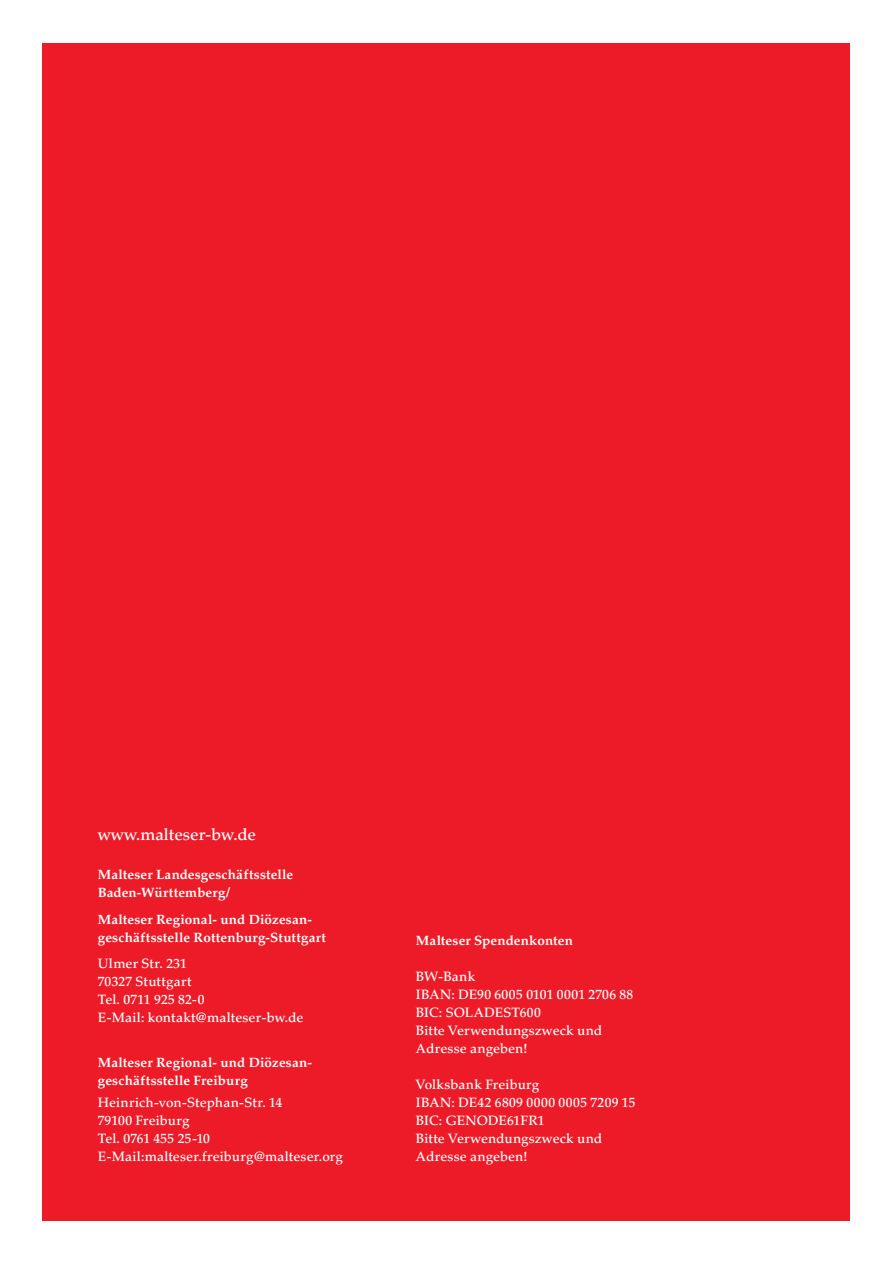
<style>
.page{position:relative;width:893px;height:1263px;background:#fff}
.page>*{position:absolute;margin:0;border:0;box-sizing:border-box;transform-origin:0 0}
.t1{font:500 16.5px "Palatino LT Std";color:#fff}
.t2{font:500 13.5px/18px "Palatino LT Std";letter-spacing:.01em;color:#fff}
.t3{font:700 13.5px/18px "Palatino LT Std";letter-spacing:.01em;color:#fff}
</style>
<div class="page">
<div style="left:43px;top:43px;width:807px;height:1177px;background:#ed1b28"></div>
<p class="t1" style="left:98px;top:825px;width:160px">www.malteser-bw.de</p>
<p class="t3" style="left:98px;top:866px;width:197px">Malteser Landesgeschäftsstelle<br>Baden-Württemberg/</p>
<p class="t3" style="left:98px;top:910px;width:230px">Malteser Regional- und Diözesan&shy;geschäftsstelle Rottenburg-Stuttgart</p>
<p class="t2" style="left:98px;top:955px;width:207px">Ulmer Str. 231<br>70327 Stuttgart<br>Tel. 0711 925 82-0<br>E-Mail: kontakt@malteser-bw.de</p>
<p class="t3" style="left:98px;top:1053px;width:215px">Malteser Regional- und Diözesan&shy;geschäftsstelle Freiburg</p>
<p class="t2" style="left:98px;top:1094px;width:247px">Heinrich-von-Stephan-Str. 14<br>79100 Freiburg<br>Tel. 0761 455 25-10<br>E-Mail:malteser.freiburg@malteser.org</p>
<p class="t3" style="left:416px;top:932px;width:159px">Malteser Spendenkonten</p>
<p class="t2" style="left:416px;top:968px;width:219px">BW-Bank<br>IBAN: DE90 6005 0101 0001 2706 88<br>BIC: SOLADEST600<br>Bitte Verwendungszweck und<br>Adresse angeben!</p>
<p class="t2" style="left:416px;top:1076px;width:221px">Volksbank Freiburg<br>IBAN: DE42 6809 0000 0005 7209 15<br>BIC: GENODE61FR1<br>Bitte Verwendungszweck und<br>Adresse angeben!</p>
</div>
